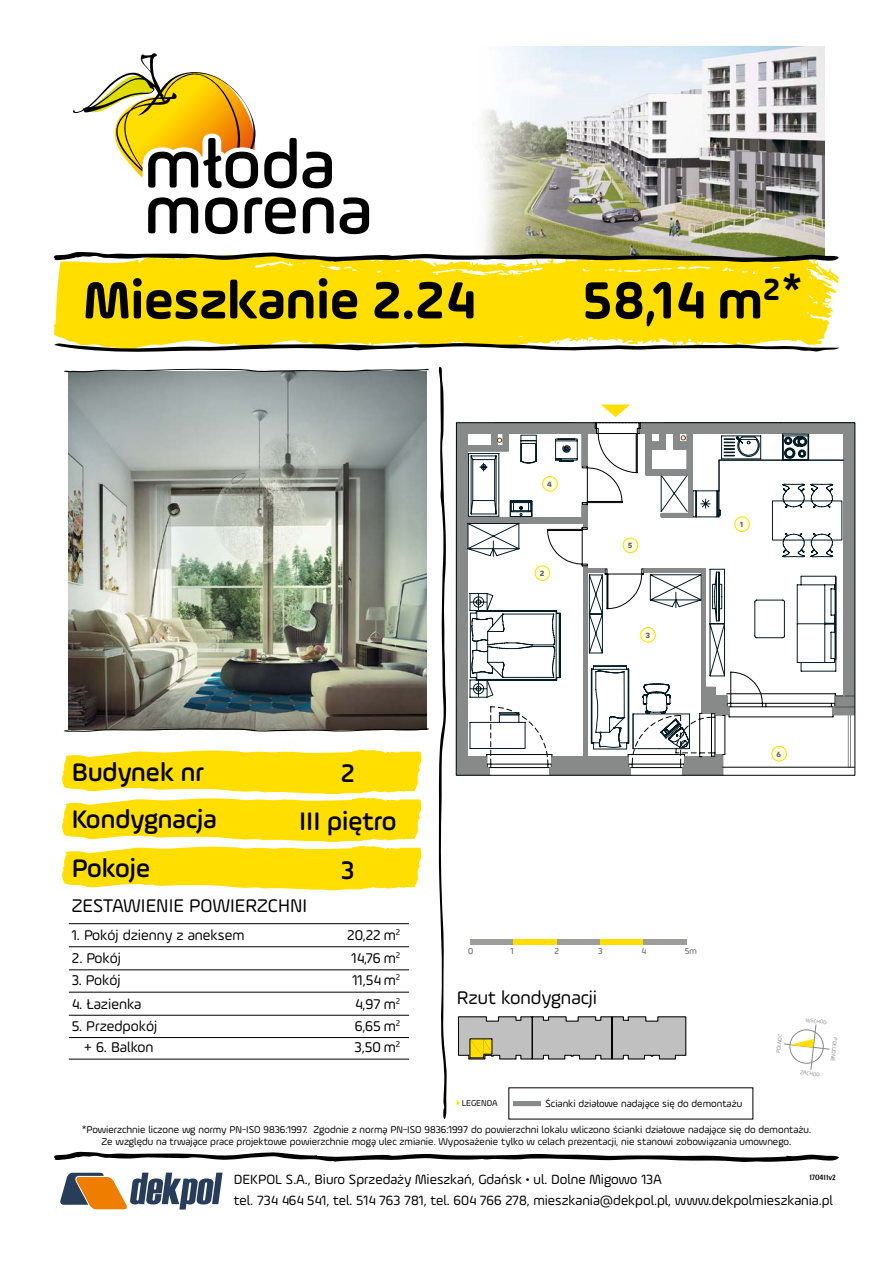
<style>
.page{position:relative;width:893px;height:1263px;background:#fff}
.page>*{position:absolute;margin:0;border:0;box-sizing:border-box;transform-origin:0 0}
.t1{font:700 55.5px "Ample Soft";color:#000}
.t2{font:45px "Cantora One";color:#000}
.t3{font:500 27px/48.2px "Ample Soft";color:#000}
.t4{font:19.5px "Ample Soft";color:#000}
.t5{font:15px/22.5px "Ample Soft";color:#000;text-align:center}
.t6{font:14.25px/21px "Ample Soft";color:#000}
.t7{font:10.5px/12.6px "Ample Soft";color:#000;text-align:center}
.t8{font:9.15px "Ample Soft";color:#575756}
.t9{font:9px "Ample Soft";color:#000}
.t10{font:7.5px "Cantora One";color:#000}
.t11{font:700 7.5px "Novecentosanswide";color:#646363}
.t12{font:5.55px "Ample Soft";color:#878787}
</style>
<div class="page">
<img style="left:482px;top:47px;width:343px;height:205px">
<img style="left:68px;top:372px;width:358px;height:356px">
<div style="left:54px;top:263px;width:785px;height:79px;background:#ffde00"></div>
<svg style="left:54px;top:252px;width:785px;height:11px"></svg>
<svg style="left:54px;top:342px;width:785px;height:10px"></svg>
<svg style="left:438px;top:367px;width:9px;height:752px"></svg>
<svg style="left:64px;top:368px;width:365px;height:4px"></svg>
<svg style="left:64px;top:728px;width:365px;height:4px"></svg>
<svg style="left:62px;top:749px;width:360px;height:141px"></svg>
<svg style="left:54px;top:1151px;width:785px;height:11px"></svg>
<svg style="left:60px;top:1172px;width:163px;height:37px"></svg>
<svg style="left:264px;top:138px;width:68px;height:50px"></svg>
<svg style="left:148px;top:197px;width:50px;height:36px"></svg>
<svg style="left:205px;top:197px;width:33px;height:37px"></svg>
<svg style="left:245px;top:197px;width:51px;height:37px"></svg>
<svg style="left:303px;top:197px;width:31px;height:36px"></svg>
<svg style="left:340px;top:197px;width:29px;height:37px"></svg>
<svg style="left:73px;top:53px;width:185px;height:135px"></svg>
<svg style="left:513px;top:1101px;width:27px;height:6px"></svg>
<hr style="left:69px;top:923px;width:340px;height:1px;background:#000">
<hr style="left:69px;top:946px;width:340px;height:1px;background:#000">
<hr style="left:69px;top:969px;width:340px;height:1px;background:#000">
<hr style="left:69px;top:992px;width:340px;height:1px;background:#000">
<hr style="left:69px;top:1015px;width:340px;height:1px;background:#000">
<hr style="left:69px;top:1037px;width:340px;height:1px;background:#000">
<hr style="left:69px;top:1059px;width:340px;height:1px;background:#000">
<svg style="left:456px;top:404px;width:399px;height:372px"></svg>
<svg style="left:783px;top:1024px;width:47px;height:46px"></svg>
<div style="left:789px;top:1029px;width:35px;height:35px;border:1px solid #878787;border-radius:50%"></div>
<svg style="left:458px;top:1016px;width:228px;height:43px;background:#b4b3ac"></svg>
<div style="left:470px;top:939px;width:43px;height:6px;background:#9d9d9c"></div>
<div style="left:513px;top:939px;width:44px;height:6px;background:#ffde00"></div>
<div style="left:557px;top:939px;width:43px;height:6px;background:#9d9d9c"></div>
<div style="left:600px;top:939px;width:44px;height:6px;background:#ffde00"></div>
<div style="left:644px;top:939px;width:43px;height:6px;background:#9d9d9c"></div>
<div style="left:543px;top:476px;width:14px;height:15px;background:#fffbdc;border-radius:50%"></div>
<div style="left:542px;top:476px;width:15px;height:15px;border:1px solid #fd0;border-radius:50%"></div>
<div style="left:623px;top:538px;width:15px;height:15px;background:#fffbdc;border-radius:50%"></div>
<div style="left:623px;top:538px;width:15px;height:15px;border:1px solid #fd0;border-radius:50%"></div>
<div style="left:772px;top:746px;width:14px;height:15px;background:#fffbdc;border-radius:50%"></div>
<div style="left:772px;top:746px;width:15px;height:15px;border:1px solid #fd0;border-radius:50%"></div>
<div style="left:735px;top:517px;width:14px;height:14px;background:#fffbdc;border-radius:50%"></div>
<div style="left:735px;top:517px;width:15px;height:15px;border:1px solid #fd0;border-radius:50%"></div>
<div style="left:641px;top:627px;width:14px;height:15px;background:#fffbdc;border-radius:50%"></div>
<div style="left:640px;top:627px;width:16px;height:15px;border:1px solid #fd0;border-radius:50%"></div>
<div style="left:535px;top:566px;width:15px;height:14px;background:#fffbdc;border-radius:50%"></div>
<div style="left:535px;top:566px;width:15px;height:15px;border:1px solid #fd0;border-radius:50%"></div>
<h1 class="t1" style="left:83px;top:266px;width:393px">Mieszkanie 2.24</h1>
<h3 class="t3" style="left:72px;top:747px;width:146px">Budynek nr<br>Kondygnacja<br>Pokoje</h3>
<h3 class="t4" style="left:72px;top:894px;width:237px">ZESTAWIENIE POWIERZCHNI</h3>
<h3 class="t3" style="left:299px;top:749px;width:99px;text-align:center">2<br>III piętro<br>3</h3>
<h2 class="t2" style="left:782px;top:263px;width:22px">*</h2>
<h1 class="t1" style="left:581px;top:266px;width:201px">58,14 m<sup>2</sup></h1>
<p class="t11" style="left:547px;top:480px;width:6px">4</p>
<p class="t11" style="left:540px;top:569px;width:6px">2</p>
<p class="t11" style="left:628px;top:541px;width:6px">5</p>
<p class="t11" style="left:645px;top:631px;width:6px">3</p>
<p class="t11" style="left:740px;top:520px;width:5px">1</p>
<p class="t11" style="left:776px;top:749px;width:6px">6</p>
<h3 class="t5" style="left:72px;top:924px;width:174px">1. Pokój dzienny z aneksem</h3>
<h3 class="t5" style="left:72px;top:947px;width:51px">2. Pokój</h3>
<h3 class="t5" style="left:72px;top:969px;width:50px">3. Pokój</h3>
<h3 class="t5" style="left:72px;top:992px;width:71px">4. Łazienka</h3>
<h3 class="t5" style="left:72px;top:1015px;width:87px;line-height:21.6px">5. Przedpokój + 6. Balkon</h3>
<h3 class="t5" style="left:347px;top:924px;width:54px;text-align:justify">20,22 m<sup>2<br></sup>14,76 m<sup>2<br></sup>11,54 m<sup>2<br></sup>4,97 m<sup>2<br></sup>6,65 m<sup>2<br></sup>3,50 m<sup>2</sup></h3>
<p class="t8" style="left:468px;top:945px;width:7px">0</p>
<p class="t8" style="left:510px;top:945px;width:5px">1</p>
<p class="t8" style="left:554px;top:945px;width:6px">2</p>
<p class="t8" style="left:598px;top:945px;width:6px">3</p>
<p class="t8" style="left:642px;top:945px;width:6px">4</p>
<p class="t8" style="left:685px;top:945px;width:14px">5m</p>
<h3 class="t4" style="left:457px;top:986px;width:142px">Rzut kondygnacji</h3>
<p class="t9" style="left:462px;top:1098px;width:37px">LEGENDA</p>
<p class="t7" style="left:545px;top:1097px;width:198px">Ścianki działowe nadające się do demontażu</p>
<p class="t12" style="left:806px;top:1016px;width:23px;rotate:7deg">WSCHÓD</p>
<p class="t12" style="left:775px;top:1053px;width:21px;rotate:-83deg">PÓŁNOC</p>
<p class="t12" style="left:839px;top:1038px;width:26px;rotate:97deg">POŁUDNIE</p>
<p class="t12" style="left:801px;top:1069px;width:21px;rotate:7deg">ZACHÓD</p>
<p class="t7" style="left:82px;top:1123px;width:731px">*Powierzchnie liczone wg normy PN-ISO 9836:1997. Zgodnie z normą PN-ISO 9836:1997 do powierzchni lokalu wliczono ścianki działowe nadające się do demontażu.<br>Ze względu na trwające prace projektowe powierzchnie mogą ulec zmianie. Wyposażenie tylko w celach prezentacji, nie stanowi zobowiązania umownego.</p>
<h3 class="t6" style="left:234px;top:1168px;width:601px">DEKPOL S.A., Biuro Sprzedaży Mieszkań, Gdańsk • ul. Dolne Migowo 13A<br>tel. 734 464 541, tel. 514 763 781, tel. 604 766 278, mieszkania@dekpol.pl, www.dekpolmieszkania.pl</h3>
<p class="t10" style="left:809px;top:1172px;width:28px">170411v2</p>
</div>
